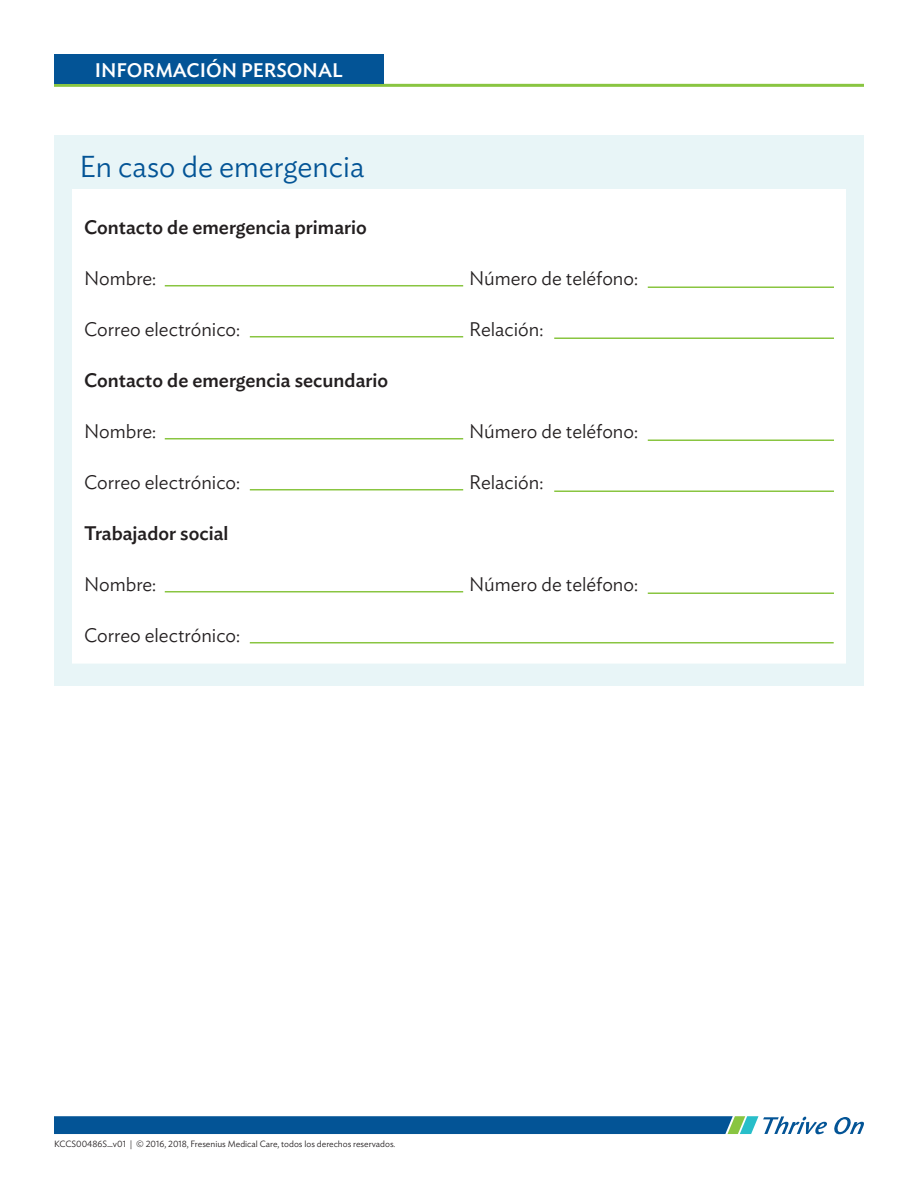
<style>
.page{position:relative;width:918px;height:1188px;background:#fff}
.page>*{position:absolute;margin:0;border:0;box-sizing:border-box;transform-origin:0 0}
.t1{font:300 30px "Ideal Sans";color:#035496}
.Body{font:300 19.5px "Ideal Sans";color:#231f20}
.Body-2{font:500 19.5px "Ideal Sans";color:#231f20}
.Eyebrow{font:500 19.5px "Ideal Sans";color:#fff}
.Copyright{font:300 9px "Ideal Sans";color:#231f20}
</style>
<div class="page">
<svg style="left:834px;top:1117px;width:30px;height:17px"></svg>
<svg style="left:54px;top:1116px;width:773px;height:18px;background:#1a659e"></svg>
<hr style="left:54px;top:84px;width:810px;height:3px;background:#89c541">
<div style="left:54px;top:54px;width:329px;height:30px;background:#035496"></div>
<div style="left:54px;top:135px;width:810px;height:550px;background:#e8f5f7"></div>
<div style="left:72px;top:189px;width:774px;height:475px;background:#fff"></div>
<hr style="left:165px;top:285px;width:298px;height:1px;background:#89c541">
<hr style="left:648px;top:286px;width:186px;height:2px;background:#89c541">
<hr style="left:250px;top:336px;width:213px;height:1px;background:#89c541">
<hr style="left:554px;top:337px;width:280px;height:2px;background:#89c541">
<hr style="left:165px;top:438px;width:298px;height:1px;background:#89c541">
<hr style="left:648px;top:439px;width:186px;height:2px;background:#89c541">
<hr style="left:250px;top:489px;width:213px;height:1px;background:#89c541">
<hr style="left:554px;top:490px;width:280px;height:2px;background:#89c541">
<hr style="left:165px;top:591px;width:298px;height:1px;background:#89c541">
<hr style="left:648px;top:592px;width:186px;height:2px;background:#89c541">
<hr style="left:250px;top:642px;width:584px;height:1px;background:#89c541">
<p class="Eyebrow" style="left:95px;top:55px;width:249px">INFORMACIÓN PERSONAL</p>
<h2 class="t1" style="left:80px;top:144px;width:286px">En caso de emergencia</h2>
<p class="Body-2" style="left:84px;top:212px;width:284px">Contacto de emergencia primario</p>
<p class="Body" style="left:84px;top:263px;width:74px">Nombre:</p>
<p class="Body" style="left:469px;top:263px;width:170px">Número de teléfono:</p>
<p class="Body" style="left:84px;top:314px;width:158px">Correo electrónico:</p>
<p class="Body" style="left:469px;top:314px;width:76px">Relación:</p>
<p class="Body-2" style="left:84px;top:365px;width:306px">Contacto de emergencia secundario</p>
<p class="Body" style="left:84px;top:416px;width:74px">Nombre:</p>
<p class="Body" style="left:469px;top:416px;width:170px">Número de teléfono:</p>
<p class="Body" style="left:84px;top:467px;width:158px">Correo electrónico:</p>
<p class="Body" style="left:469px;top:467px;width:76px">Relación:</p>
<p class="Body-2" style="left:84px;top:518px;width:146px">Trabajador social</p>
<p class="Body" style="left:84px;top:569px;width:74px">Nombre:</p>
<p class="Body" style="left:469px;top:569px;width:170px">Número de teléfono:</p>
<p class="Body" style="left:84px;top:620px;width:158px">Correo electrónico:</p>
<p class="Copyright" style="left:54px;top:1137px;width:343px">KCCS00486S_v01 | © 2016, 2018, Fresenius Medical Care, todos los derechos reservados.</p>
</div>
